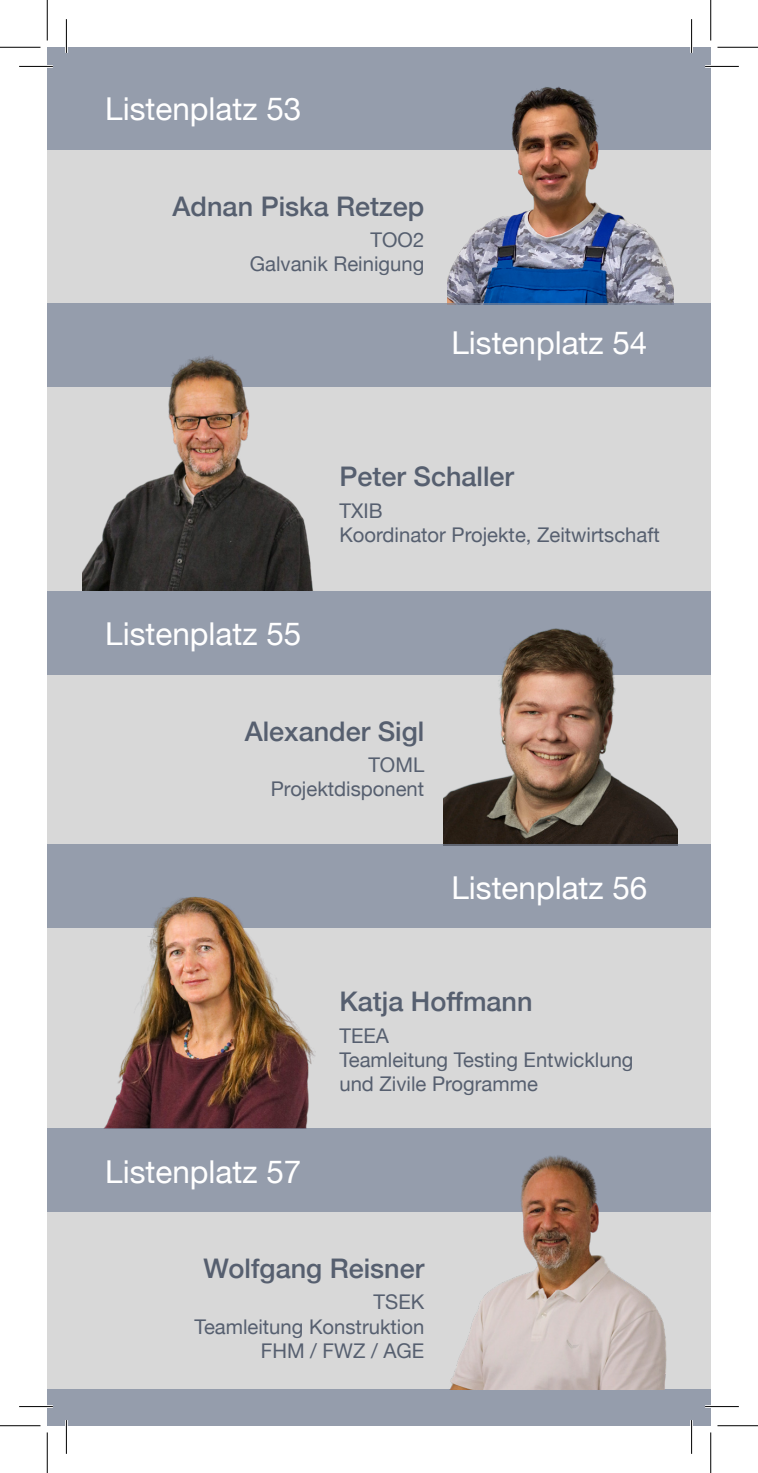
<style>
.page{position:relative;width:758px;height:1473px;background:#fff}
.page>*{position:absolute;margin:0;border:0;box-sizing:border-box;transform-origin:0 0}
.t1{font:31.5px "Helvetica Neue";color:#fff}
.t2{font:500 27px "Helvetica Neue";color:#565f6f}
.t3{font:20.25px "Helvetica Neue";color:#565f6f}
</style>
<div class="page">
<div style="left:47px;top:47px;width:664px;height:1378px;background:#d8d8d8"></div>
<div style="left:47px;top:47px;width:664px;height:102px;background:#959dac"></div>
<img style="left:448px;top:86px;width:225px;height:218px">
<div style="left:47px;top:304px;width:664px;height:83px;background:#959dac"></div>
<img style="left:82px;top:356px;width:231px;height:234px">
<div style="left:47px;top:591px;width:664px;height:83px;background:#959dac"></div>
<img style="left:443px;top:628px;width:234px;height:216px">
<div style="left:47px;top:844px;width:664px;height:83px;background:#959dac"></div>
<img style="left:82px;top:896px;width:234px;height:232px">
<div style="left:47px;top:1128px;width:664px;height:83px;background:#959dac"></div>
<div style="left:47px;top:1389px;width:664px;height:36px;background:#959dac"></div>
<img style="left:443px;top:1155px;width:234px;height:234px">
<hr style="left:19px;top:65px;width:34px;height:3px;background:#fff">
<hr style="left:705px;top:65px;width:34px;height:3px;background:#fff">
<hr style="left:19px;top:1404px;width:34px;height:3px;background:#fff">
<hr style="left:705px;top:1404px;width:34px;height:3px;background:#fff">
<hr style="left:65px;top:19px;width:3px;height:34px;background:#fff">
<hr style="left:65px;top:1419px;width:3px;height:34px;background:#fff">
<hr style="left:690px;top:19px;width:3px;height:34px;background:#fff">
<hr style="left:690px;top:1419px;width:3px;height:34px;background:#fff">
<hr style="left:19px;top:66px;width:34px;height:1px;background:#000">
<hr style="left:705px;top:66px;width:34px;height:1px;background:#000">
<hr style="left:19px;top:1405px;width:34px;height:1px;background:#000">
<hr style="left:705px;top:1405px;width:34px;height:1px;background:#000">
<hr style="left:66px;top:19px;width:1px;height:34px;background:#000">
<hr style="left:66px;top:1419px;width:1px;height:34px;background:#000">
<hr style="left:691px;top:19px;width:1px;height:34px;background:#000">
<hr style="left:691px;top:1419px;width:1px;height:34px;background:#000">
<hr style="left:0;top:47px;width:40px;height:1px;background:#000">
<hr style="left:717px;top:47px;width:41px;height:1px;background:#000">
<hr style="left:0;top:1425px;width:40px;height:1px;background:#000">
<hr style="left:717px;top:1425px;width:41px;height:1px;background:#000">
<hr style="left:47px;top:0;width:1px;height:40px;background:#000">
<hr style="left:47px;top:1432px;width:1px;height:40px;background:#000">
<hr style="left:710px;top:0;width:1px;height:40px;background:#000">
<hr style="left:710px;top:1432px;width:1px;height:40px;background:#000">
<p class="t1" style="left:105px;top:86px;width:198px">Listenplatz 53</p>
<p class="t2" style="left:173px;top:184px;width:253px">Adnan Piska Retzep</p>
<p class="t3" style="left:371px;top:225px;width:55px">TOO2</p>
<p class="t3" style="left:250px;top:250px;width:176px">Galvanik Reinigung</p>
<p class="t1" style="left:451px;top:319px;width:198px">Listenplatz 54</p>
<p class="t1" style="left:105px;top:611px;width:198px">Listenplatz 55</p>
<p class="t2" style="left:339px;top:455px;width:176px">Peter Schaller</p>
<p class="t3" style="left:339px;top:496px;width:45px">TXIB</p>
<p class="t3" style="left:339px;top:520px;width:322px">Koordinator Projekte, Zeitwirtschaft</p>
<p class="t2" style="left:245px;top:709px;width:181px">Alexander Sigl</p>
<p class="t3" style="left:368px;top:750px;width:57px">TOML</p>
<p class="t3" style="left:271px;top:774px;width:155px">Projektdisponent</p>
<p class="t1" style="left:451px;top:865px;width:198px">Listenplatz 56</p>
<p class="t1" style="left:105px;top:1148px;width:198px">Listenplatz 57</p>
<p class="t2" style="left:339px;top:979px;width:195px">Katja Hoffmann</p>
<p class="t3" style="left:339px;top:1020px;width:51px">TEEA</p>
<p class="t3" style="left:339px;top:1045px;width:296px">Teamleitung Testing Entwicklung</p>
<p class="t3" style="left:339px;top:1069px;width:200px">und Zivile Programme</p>
<p class="t2" style="left:204px;top:1246px;width:222px">Wolfgang Reisner</p>
<p class="t3" style="left:374px;top:1287px;width:52px">TSEK</p>
<p class="t3" style="left:195px;top:1311px;width:231px">Teamleitung Konstruktion</p>
<p class="t3" style="left:261px;top:1335px;width:165px">FHM / FWZ / AGE</p>
</div>
